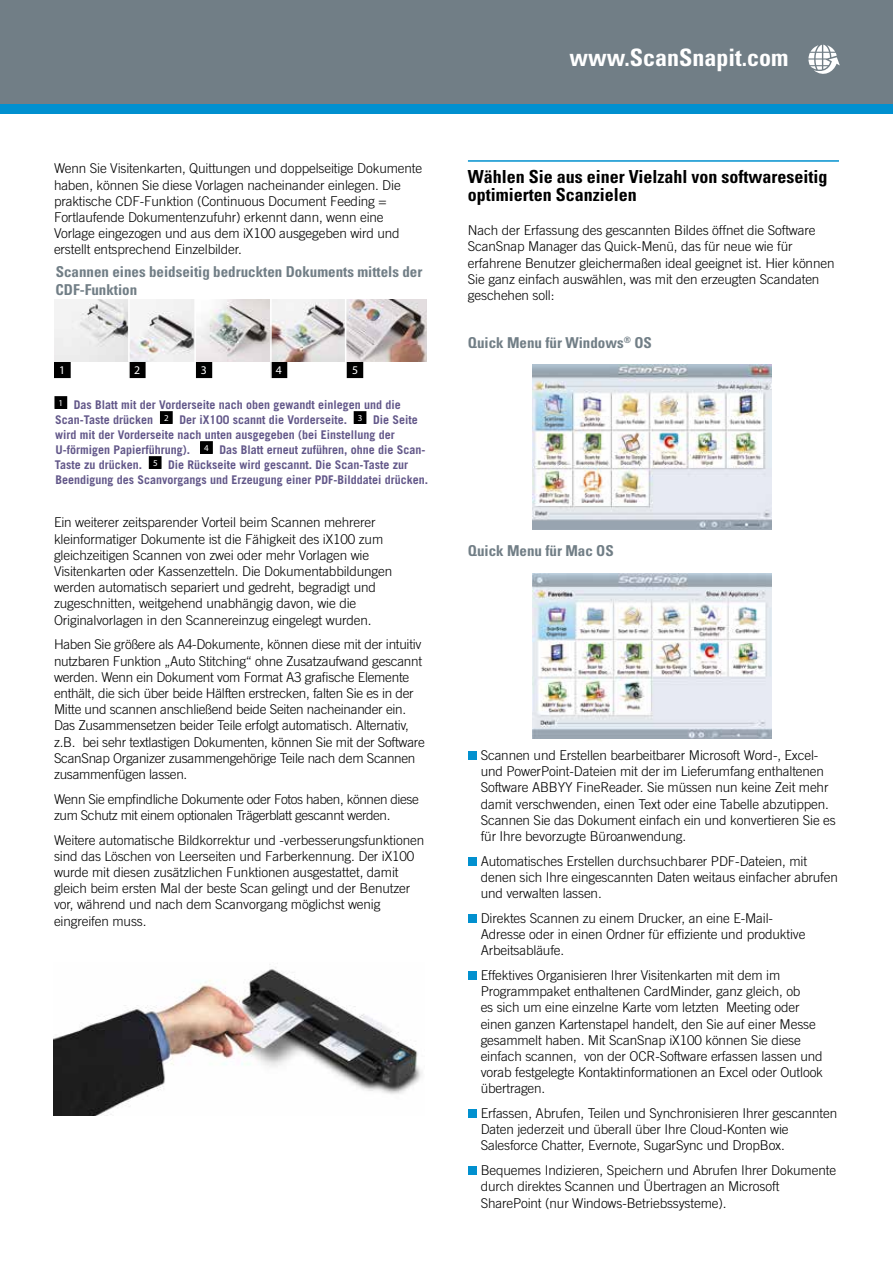
<style>
.page{position:relative;width:893px;height:1263px;background:#fff}
.page>*{position:absolute;margin:0;border:0;box-sizing:border-box;transform-origin:0 0}
.t1{font:700 condensed 24px "Univers";color:#fff}
.t2{font:700 condensed 18px/18px "Univers";color:#000}
.t3{font:700 condensed 15px/18px "Univers";color:#717e86}
.t4{font:300 13.5px/16.2px "Trade Gothic";letter-spacing:-.01em;color:#000}
.t5{font:300 13.5px/16.2px "Trade Gothic";letter-spacing:-.03em;color:#000}
.t6{font:700 12px/15px "Trade Gothic";color:#625789}
.t7{font:11.85px "Myriad Pro";color:#fff}
</style>
<div class="page">
<div style="left:0;top:0;width:893px;height:113px;background:#0190cf"></div>
<div style="left:0;top:0;width:893px;height:104px;background:#717e86"></div>
<svg style="left:808px;top:45px;width:32px;height:29px"></svg>
<hr style="left:468px;top:160px;width:371px;height:2px;background:#0190cf">
<div style="left:468px;top:751px;width:8px;height:9px;background:#0190cf"></div>
<div style="left:468px;top:857px;width:8px;height:9px;background:#0190cf"></div>
<div style="left:468px;top:914px;width:8px;height:9px;background:#0190cf"></div>
<div style="left:468px;top:971px;width:8px;height:9px;background:#0190cf"></div>
<div style="left:468px;top:1109px;width:8px;height:9px;background:#0190cf"></div>
<div style="left:468px;top:1167px;width:8px;height:8px;background:#0190cf"></div>
<img style="left:53px;top:967px;width:369px;height:148px">
<div style="left:55px;top:397px;width:11px;height:11px;background:#000"></div>
<div style="left:54px;top:396px;width:13px;height:13px;border:2px solid #000"></div>
<div style="left:161px;top:412px;width:11px;height:11px;background:#000"></div>
<div style="left:160px;top:411px;width:13px;height:13px;border:2px solid #000"></div>
<div style="left:354px;top:412px;width:12px;height:11px;background:#000"></div>
<div style="left:354px;top:411px;width:12px;height:13px;border:2px solid #000"></div>
<div style="left:201px;top:442px;width:11px;height:11px;background:#000"></div>
<div style="left:200px;top:441px;width:13px;height:13px;border:2px solid #000"></div>
<div style="left:150px;top:457px;width:11px;height:11px;background:#000"></div>
<div style="left:149px;top:456px;width:13px;height:13px;border:2px solid #000"></div>
<div style="left:55px;top:362px;width:15px;height:15px;background:#000"></div>
<div style="left:54px;top:361px;width:17px;height:17px;border:2px solid #000"></div>
<img style="left:54px;top:300px;width:74px;height:61px">
<div style="left:130px;top:362px;width:15px;height:15px;background:#000"></div>
<div style="left:129px;top:361px;width:17px;height:17px;border:2px solid #000"></div>
<img style="left:130px;top:300px;width:64px;height:61px">
<div style="left:196px;top:362px;width:15px;height:15px;background:#000"></div>
<div style="left:196px;top:361px;width:16px;height:17px;border:2px solid #000"></div>
<img style="left:196px;top:300px;width:74px;height:61px">
<div style="left:272px;top:362px;width:14px;height:15px;background:#000"></div>
<div style="left:271px;top:361px;width:16px;height:17px;border:2px solid #000"></div>
<img style="left:272px;top:300px;width:73px;height:61px">
<div style="left:348px;top:362px;width:14px;height:15px;background:#000"></div>
<div style="left:347px;top:361px;width:16px;height:17px;border:2px solid #000"></div>
<img style="left:346px;top:300px;width:81px;height:61px">
<hr style="left:128px;top:294px;width:2px;height:90px;background:#fff">
<hr style="left:270px;top:294px;width:2px;height:90px;background:#fff">
<img style="left:533px;top:365px;width:239px;height:165px">
<img style="left:533px;top:573px;width:239px;height:165px">
<p class="t4" style="left:54px;top:160px;width:370px">Wenn Sie Visitenkarten, Quittungen und doppelseitige Dokumente haben, können Sie diese Vorlagen nacheinander einlegen. Die praktische CDF-Funktion (Continuous Document Feeding = Fortlaufende Dokumentenzufuhr) erkennt dann, wenn eine Vorlage eingezogen und aus dem iX100 ausgegeben wird und erstellt entsprechend Einzelbilder.</p>
<p class="t3" style="left:56px;top:263px;width:368px">Scannen eines beidseitig bedruckten Dokuments mittels der<br>CDF-Funktion</p>
<p class="t7" style="left:59px;top:363px;width:8px">1</p>
<p class="t7" style="left:134px;top:363px;width:8px">2</p>
<p class="t7" style="left:201px;top:363px;width:8px">3</p>
<p class="t7" style="left:276px;top:363px;width:8px">4</p>
<p class="t7" style="left:352px;top:363px;width:8px">5</p>
<p class="t6" style="left:55px;top:397px;width:375px;text-indent:4px"><sup>1</sup> Das Blatt mit der Vorderseite nach oben gewandt einlegen und die Scan-Taste drücken <sup>2</sup> Der iX100 scannt die Vorderseite. <sup>3</sup> Die Seite wird mit der Vorderseite nach unten ausgegeben (bei Einstellung der U-förmigen Papierführung). <sup>4</sup> Das Blatt erneut zuführen, ohne die Scan-Taste zu drücken. <sup>5</sup> Die Rückseite wird gescannt. Die Scan-Taste zur Beendigung des Scanvorgangs und Erzeugung einer PDF-Bilddatei drücken.</p>
<p class="t4" style="left:54px;top:514px;width:340px">Ein weiterer zeitsparender Vorteil beim Scannen mehrerer kleinformatiger Dokumente ist die Fähigkeit des iX100 zum gleichzeitigen Scannen von zwei oder mehr Vorlagen wie Visitenkarten oder Kassenzetteln. Die Dokumentabbildungen werden automatisch separiert und gedreht, begradigt und zugeschnitten, weitgehend unabhängig davon, wie die Originalvorlagen in den Scannereinzug eingelegt wurden.</p>
<p class="t4" style="left:54px;top:636px;width:372px">Haben Sie größere als A4-Dokumente, können diese mit der intuitiv nutzbaren Funktion „Auto Stitching“ ohne Zusatzaufwand gescannt werden. Wenn ein Dokument vom Format A3 grafische Elemente enthält, die sich über beide Hälften erstrecken, falten Sie es in der Mitte und scannen anschließend beide Seiten nacheinander ein.<br>Das Zusammensetzen beider Teile erfolgt automatisch. Alternativ, z.B. bei sehr textlastigen Dokumenten, können Sie mit der Software ScanSnap Organizer zusammengehörige Teile nach dem Scannen zusammenfügen lassen.</p>
<p class="t5" style="left:54px;top:790px;width:366px">Wenn Sie empfindliche Dokumente oder Fotos haben, können diese zum Schutz mit einem optionalen Trägerblatt gescannt werden.</p>
<p class="t4" style="left:54px;top:831px;width:372px">Weitere automatische Bildkorrektur und -verbesserungsfunktionen sind das Löschen von Leerseiten und Farberkennung. Der iX100 wurde mit diesen zusätzlichen Funktionen ausgestattet, damit gleich beim ersten Mal der beste Scan gelingt und der Benutzer vor, während und nach dem Scanvorgang möglichst wenig eingreifen muss.</p>
<h1 class="t1" style="left:569px;top:43px;width:221px">www.ScanSnapit.com</h1>
<h2 class="t2" style="left:468px;top:167px;width:361px">Wählen Sie aus einer Vielzahl von softwareseitig optimierten Scanzielen</h2>
<p class="t4" style="left:468px;top:222px;width:368px">Nach der Erfassung des gescannten Bildes öffnet die Software ScanSnap Manager das Quick-Menü, das für neue wie für erfahrene Benutzer gleichermaßen ideal geeignet ist. Hier können Sie ganz einfach auswählen, was mit den erzeugten Scandaten geschehen soll:</p>
<p class="t3" style="left:468px;top:333px;width:185px">Quick Menu für Windows<sup>®</sup> OS</p>
<p class="t3" style="left:468px;top:541px;width:147px">Quick Menu für Mac OS</p>
<p class="t4" style="left:481px;top:747px;width:357px">Scannen und Erstellen bearbeitbarer Microsoft Word-, Excel&shy;und PowerPoint-Dateien mit der im Lieferumfang enthaltenen Software ABBYY FineReader. Sie müssen nun keine Zeit mehr damit verschwenden, einen Text oder eine Tabelle abzutippen.<br>Scannen Sie das Dokument einfach ein und konvertieren Sie es für Ihre bevorzugte Büroanwendung.</p>
<p class="t4" style="left:481px;top:853px;width:359px">Automatisches Erstellen durchsuchbarer PDF-Dateien, mit denen sich Ihre eingescannten Daten weitaus einfacher abrufen und verwalten lassen.</p>
<p class="t4" style="left:481px;top:910px;width:326px">Direktes Scannen zu einem Drucker, an eine E-Mail-<br>Adresse oder in einen Ordner für effiziente und produktive<br>Arbeitsabläufe.</p>
<p class="t4" style="left:481px;top:967px;width:344px">Effektives Organisieren Ihrer Visitenkarten mit dem im Programmpaket enthaltenen CardMinder, ganz gleich, ob<br>es sich um eine einzelne Karte vom letzten Meeting oder einen ganzen Kartenstapel handelt, den Sie auf einer Messe gesammelt haben. Mit ScanSnap iX100 können Sie diese einfach scannen, von der OCR-Software erfassen lassen und vorab festgelegte Kontaktinformationen an Excel oder Outlook übertragen.</p>
<p class="t4" style="left:481px;top:1105px;width:358px">Erfassen, Abrufen, Teilen und Synchronisieren Ihrer gescannten<br>Daten jederzeit und überall über Ihre Cloud-Konten wie<br>Salesforce Chatter, Evernote, SugarSync und DropBox.</p>
<p class="t4" style="left:481px;top:1162px;width:357px">Bequemes Indizieren, Speichern und Abrufen Ihrer Dokumente durch direktes Scannen und Übertragen an Microsoft<br>SharePoint (nur Windows-Betriebssysteme).</p>
</div>
